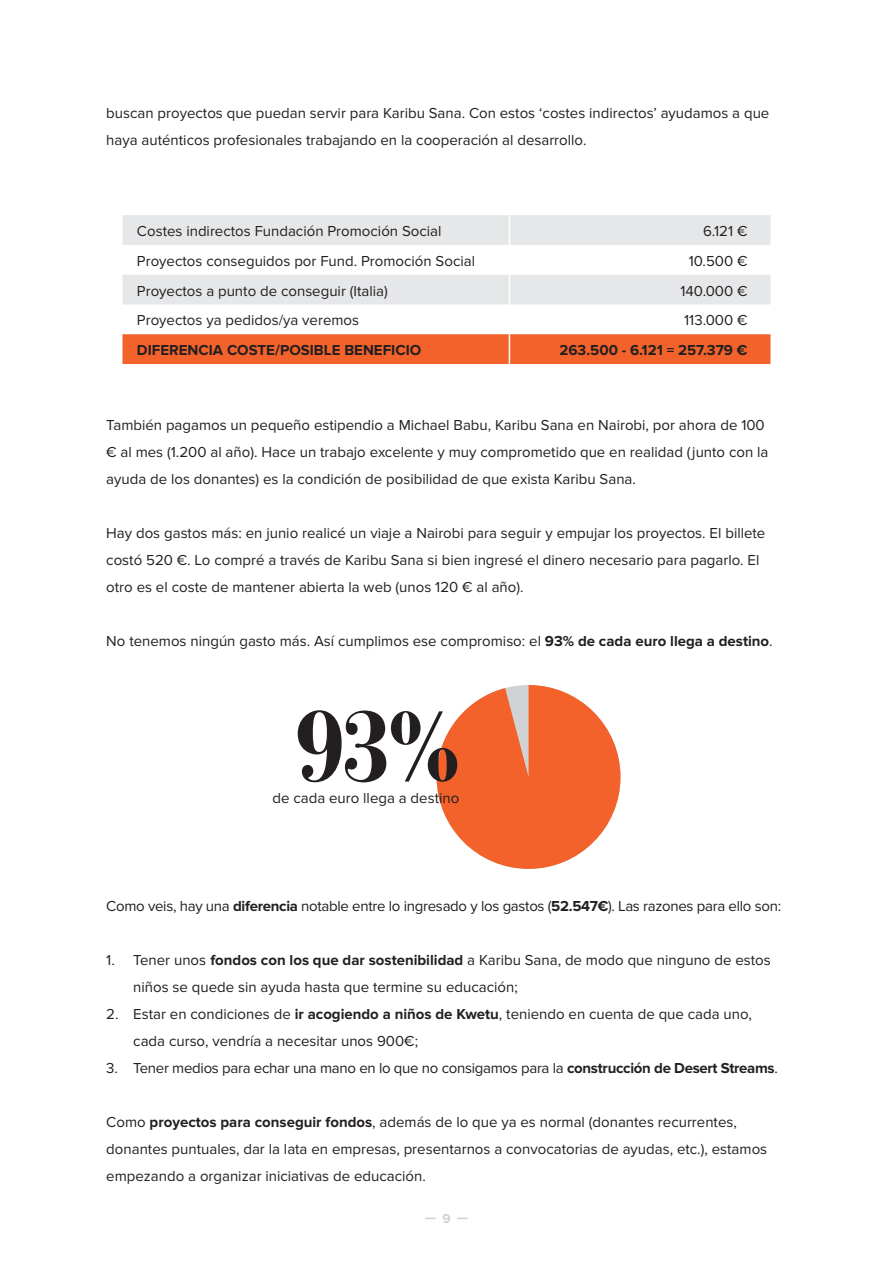
<style>
.page{position:relative;width:893px;height:1263px;background:#fff}
.page>*{position:absolute;margin:0;border:0;box-sizing:border-box;transform-origin:0 0}
.t1{font:700 106.5px "Benton Mod Disp Cond";color:#231f20}
.t2{font:15px/27px "Proxima Nova";color:#231f20}
.t3{font:15px "Proxima Nova";letter-spacing:-.02em;color:#231f20}
.t4{font:700 15px "Proxima Nova";color:#231f20}
.t5{font:700 13.5px "Proxima Nova";color:#d1d2d4}
.s1{font-weight:700}
</style>
<div class="page">
<svg style="left:122px;top:215px;width:648px;height:89px;fill:#e6e7e9"></svg>
<div style="left:122px;top:334px;width:648px;height:30px;background:#f2622a"></div>
<hr style="left:509px;top:215px;width:1px;height:30px;background:#fff">
<hr style="left:509px;top:245px;width:1px;height:30px;background:#fff">
<svg style="left:509px;top:275px;width:1px;height:29px"></svg>
<hr style="left:509px;top:334px;width:1px;height:30px;background:#fff">
<svg style="left:437px;top:685px;width:183px;height:184px"></svg>
<p class="t2" style="left:106px;top:100px;width:665px">buscan proyectos que puedan servir para Karibu Sana. Con estos ‘costes indirectos’ ayudamos a que haya auténticos profesionales trabajando en la cooperación al desarrollo.</p>
<p class="t2" style="left:137px;top:218px;width:306px">Costes indirectos Fundación Promoción Social</p>
<p class="t2" style="left:703px;top:218px;width:46px">6.121 €</p>
<p class="t2" style="left:137px;top:247px;width:340px">Proyectos conseguidos por Fund. Promoción Social</p>
<p class="t2" style="left:689px;top:247px;width:60px">10.500 €</p>
<p class="t2" style="left:137px;top:277px;width:252px">Proyectos a punto de conseguir (Italia)</p>
<p class="t2" style="left:680px;top:277px;width:68px">140.000 €</p>
<p class="t2" style="left:137px;top:307px;width:224px">Proyectos ya pedidos/ya veremos</p>
<p class="t2" style="left:684px;top:307px;width:65px">113.000 €</p>
<p class="t4" style="left:137px;top:341px;width:286px">DIFERENCIA COSTE/POSIBLE BENEFICIO</p>
<p class="t4" style="left:559px;top:341px;width:190px">263.500 - 6.121 = 257.379 €</p>
<p class="t2" style="left:106px;top:412px;width:664px">También pagamos un pequeño estipendio a Michael Babu, Karibu Sana en Nairobi, por ahora de 100 € al mes (1.200 al año). Hace un trabajo excelente y muy comprometido que en realidad (junto con la ayuda de los donantes) es la condición de posibilidad de que exista Karibu Sana.</p>
<p class="t2" style="left:106px;top:520px;width:661px">Hay dos gastos más: en junio realicé un viaje a Nairobi para seguir y empujar los proyectos. El billete costó 520 €. Lo compré a través de Karibu Sana si bien ingresé el dinero necesario para pagarlo. El otro es el coste de mantener abierta la web (unos 120 € al año).</p>
<p class="t2" style="left:106px;top:628px;width:668px">No tenemos ningún gasto más. Así cumplimos ese compromiso: el <span class="s1">93% de cada euro llega a destino</span>.</p>
<h1 class="t1" style="left:296px;top:686px;width:165px">93%</h1>
<p class="t2" style="left:272px;top:784px;width:188px">de cada euro llega a destino</p>
<p class="t3" style="left:106px;top:897px;width:676px">Como veis, hay una <span class="s1">diferencia</span> notable entre lo ingresado y los gastos (<span class="s1">52.547€</span>). Las razones para ello son:</p>
<p class="t2" style="left:133px;top:947px;width:639px;text-indent:-27px">1. Tener unos <span class="s1">fondos con los que dar sostenibilidad</span> a Karibu Sana, de modo que ninguno de estos niños se quede sin ayuda hasta que termine su educación;</p>
<p class="t2" style="left:133px;top:1001px;width:620px;text-indent:-27px">2. Estar en condiciones de <span class="s1">ir acogiendo a niños de Kwetu</span>, teniendo en cuenta de que cada uno, cada curso, vendría a necesitar unos 900€;</p>
<p class="t3" style="left:106px;top:1059px;width:673px">3. Tener medios para echar una mano en lo que no consigamos para la <span class="s1">construcción de Desert Streams</span>.</p>
<p class="t2" style="left:106px;top:1109px;width:662px">Como <span class="s1">proyectos para conseguir fondos</span>, además de lo que ya es normal (donantes recurrentes, donantes puntuales, dar la lata en empresas, presentarnos a convocatorias de ayudas, etc.), estamos empezando a organizar iniciativas de educación.</p>
<p class="t5" style="left:425px;top:1210px;width:45px">— 9 —</p>
</div>
